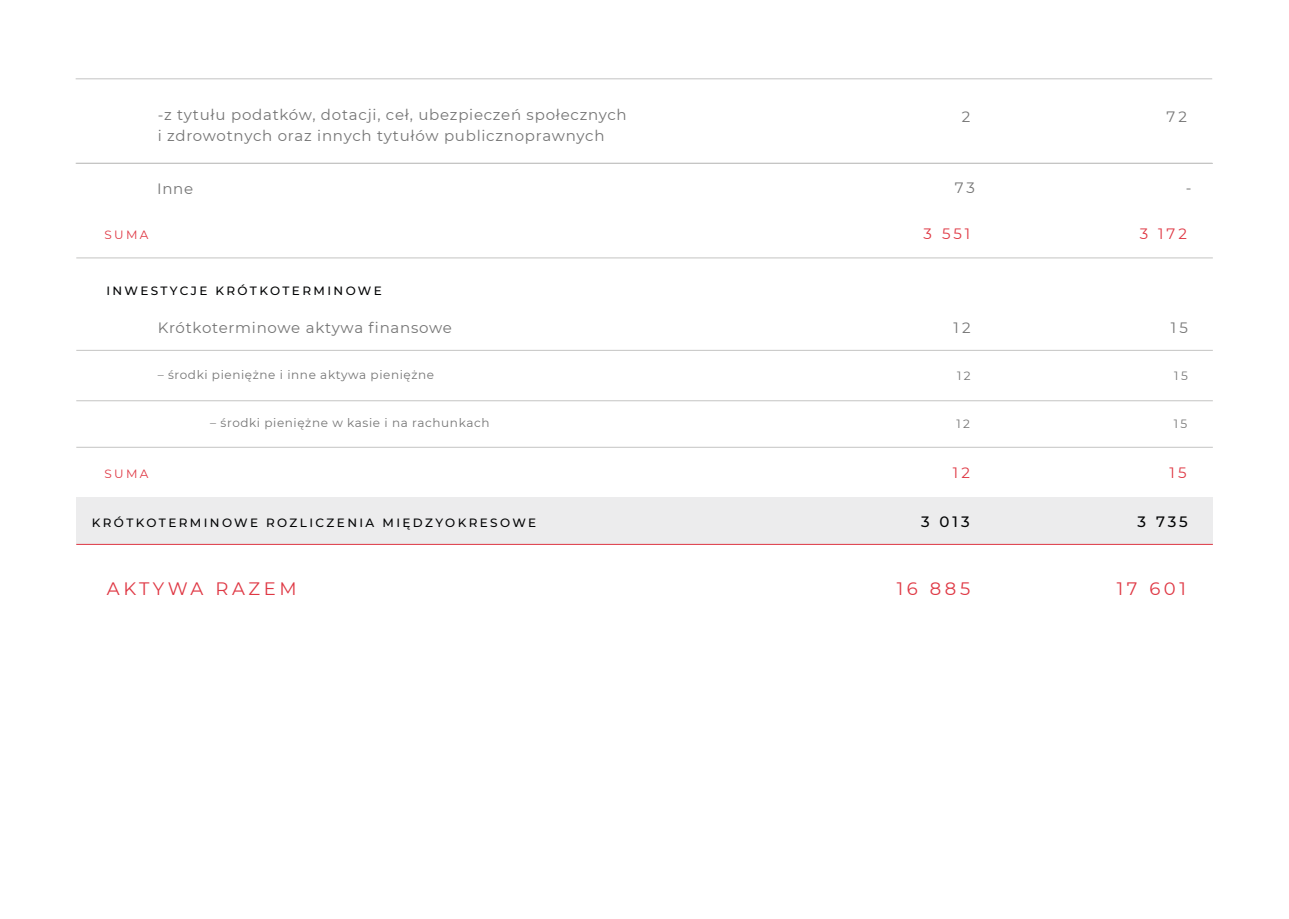
<style>
.page{position:relative;width:1289px;height:919px;background:#fff}
.page>*{position:absolute;margin:0;border:0;box-sizing:border-box;transform-origin:0 0}
.t1{font:18px "Montserrat";letter-spacing:.2em;color:#df3844}
.t2{font:15px "Montserrat";letter-spacing:.05em;color:#757575}
.t3{font:15px "Montserrat";letter-spacing:.2em;color:#df3844}
.t4{font:500 15px "Montserrat";letter-spacing:.195em;color:#020304}
.t5{font:12px "Montserrat";letter-spacing:.05em;color:#757575}
.t6{font:500 12px "Montserrat";letter-spacing:.2em;color:#020304}
.t7{font:12px "Montserrat";letter-spacing:.2em;color:#df3844}
</style>
<div class="page">
<hr style="left:76px;top:258px;width:1136px;height:1px;background:#c4c4c3">
<hr style="left:76px;top:350px;width:1136px;height:1px;background:#c4c4c3">
<hr style="left:76px;top:400px;width:1136px;height:1px;background:#c4c4c3">
<hr style="left:76px;top:447px;width:1136px;height:1px;background:#c4c4c3">
<div style="left:76px;top:497px;width:1136px;height:48px;background:#ececed"></div>
<hr style="left:76px;top:544px;width:1136px;height:1px;background:#df3844">
<hr style="left:76px;top:163px;width:1136px;height:1px;background:#c4c4c3">
<hr style="left:76px;top:79px;width:1136px;height:1px;background:#c4c4c3">
<p class="t2" style="left:158px;top:105px;width:470px">-z tytułu podatków, dotacji, ceł, ubezpieczeń społecznych</p>
<p class="t2" style="left:961px;top:106px;width:10px">2</p>
<p class="t2" style="left:1166px;top:106px;width:22px">72</p>
<p class="t2" style="left:158px;top:126px;width:448px">i zdrowotnych oraz innych tytułów publicznoprawnych</p>
<p class="t2" style="left:157px;top:179px;width:38px">Inne</p>
<p class="t2" style="left:954px;top:177px;width:22px">73</p>
<p class="t2" style="left:1185px;top:177px;width:7px">-</p>
<p class="t7" style="left:104px;top:227px;width:46px">SUMA</p>
<p class="t3" style="left:923px;top:224px;width:48px">3 551</p>
<p class="t3" style="left:1139px;top:224px;width:49px">3 172</p>
<p class="t6" style="left:106px;top:282px;width:277px">INWESTYCJE KRÓTKOTERMINOWE</p>
<p class="t2" style="left:158px;top:317px;width:296px">Krótkoterminowe aktywa finansowe</p>
<p class="t2" style="left:953px;top:317px;width:18px">12</p>
<p class="t2" style="left:1170px;top:317px;width:18px">15</p>
<p class="t5" style="left:158px;top:366px;width:278px">– środki pieniężne i inne aktywa pieniężne</p>
<p class="t5" style="left:957px;top:367px;width:15px">12</p>
<p class="t5" style="left:1174px;top:367px;width:15px">15</p>
<p class="t5" style="left:210px;top:414px;width:281px">– środki pieniężne w kasie i na rachunkach</p>
<p class="t5" style="left:956px;top:415px;width:15px">12</p>
<p class="t5" style="left:1173px;top:415px;width:15px">15</p>
<p class="t7" style="left:104px;top:465px;width:46px">SUMA</p>
<p class="t3" style="left:952px;top:462px;width:18px">12</p>
<p class="t3" style="left:1169px;top:462px;width:18px">15</p>
<p class="t6" style="left:92px;top:514px;width:446px">KRÓTKOTERMINOWE ROZLICZENIA MIĘDZYOKRESOWE</p>
<p class="t4" style="left:921px;top:510px;width:50px">3 013</p>
<p class="t4" style="left:1137px;top:510px;width:52px">3 735</p>
<p class="t1" style="left:107px;top:576px;width:191px">AKTYWA RAZEM</p>
<p class="t1" style="left:896px;top:576px;width:75px">16 885</p>
<p class="t1" style="left:1116px;top:576px;width:71px">17 601</p>
</div>
